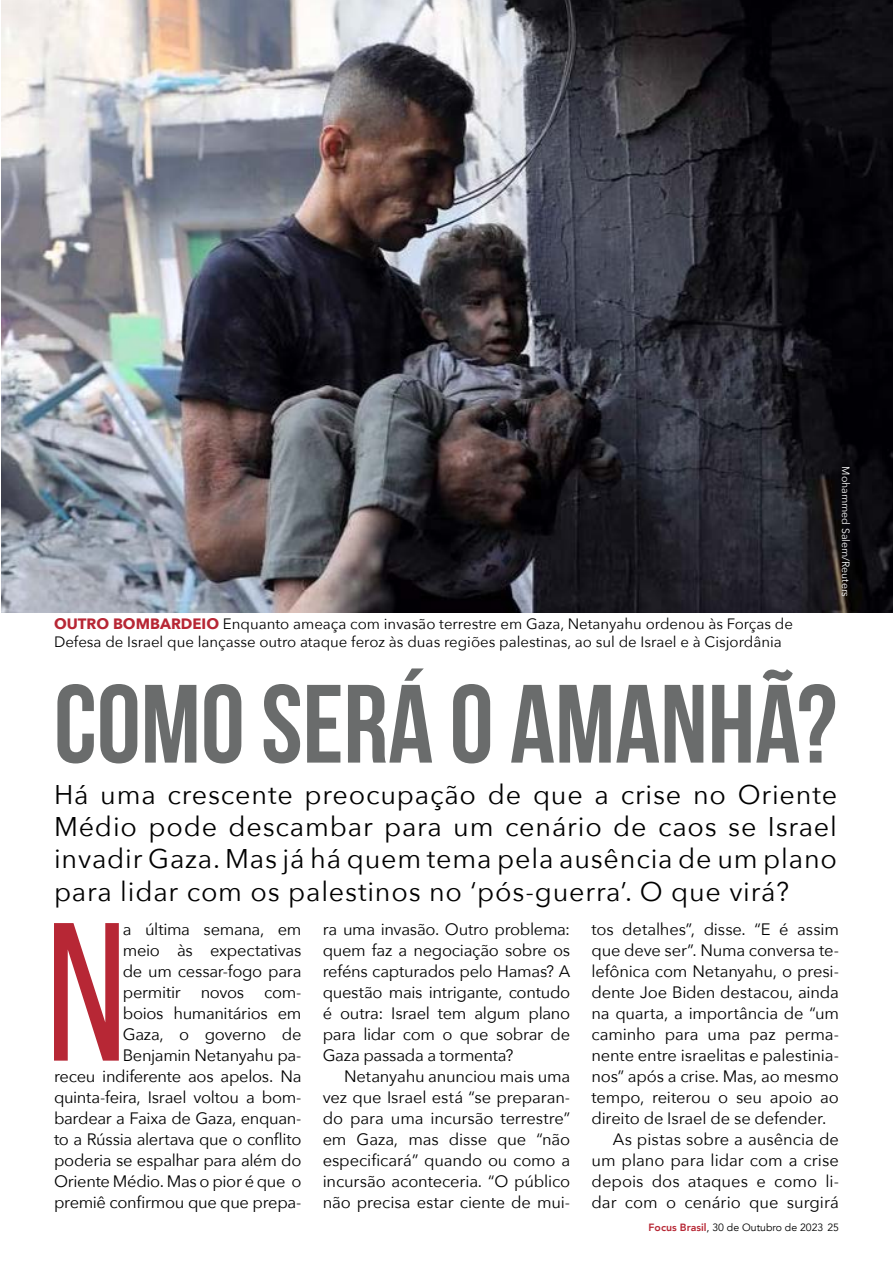
<style>
.page{position:relative;width:893px;height:1263px;background:#fff}
.page>*{position:absolute;margin:0;border:0;box-sizing:border-box;transform-origin:0 0}
.t1{font:196.5px "Bebas Neue";color:#b72735}
.t2{font:700 111px "Bebas Neue";color:#6a6c6c}
.t3{font:27px/32.4px "Avenir Next";letter-spacing:.03em;color:#000;text-align:justify}
.t4{font:16.5px/21px "Avenir Next";letter-spacing:-.015em;color:#000;text-align:justify}
.t5{font:15px/18px "Avenir Next";color:#000}
.t6{font:10.5px "Avenir";color:#000}
.t7{font:10.5px "Avenir Next";color:#fff}
.s1{font-weight:700;color:#b72735}
.s2{font-weight:800;color:#b72735}
</style>
<div class="page">
<img style="left:1px;top:0;width:892px;height:612px">
<p class="t5" style="left:54px;top:614px;width:740px"><span class="s1">OUTRO BOMBARDEIO</span> Enquanto ameaça com invasão terrestre em Gaza, Netanyahu ordenou às Forças de<br>Defesa de Israel que lançasse outro ataque feroz às duas regiões palestinas, ao sul de Israel e à Cisjordânia</p>
<p class="t7" style="left:855px;top:466px;width:132px;rotate:90deg">Mohammed Salem/Reuters</p>
<h2 class="t2" style="left:54px;top:663px;width:784px">COMO SERÁ O AMANHÃ?</h2>
<h3 class="t3" style="left:54px;top:777px;width:785px">Há uma crescente preocupação de que a crise no Oriente Médio pode descambar para um cenário de caos se Israel invadir Gaza. Mas já há quem tema pela ausência de um plano para lidar com os palestinos no ‘pós-guerra’. O que virá?</h3>
<p class="t4" style="left:54px;top:918px;width:249px;text-align:right">a última semana, em<br>meio às expectativas<br>de um cessar-fogo para<br>permitir novos com-<br>boios humanitários em<br>Gaza, o governo de<br>Benjamin Netanyahu pa-<br>receu indiferente aos apelos. Na quinta-feira, Israel voltou a bom&shy;bardear a Faixa de Gaza, enquan&shy;to a Rússia alertava que o conflito poderia se espalhar para além do<br>Oriente Médio. Mas o pior é que o premiê confirmou que que prepa-</p>
<p class="t4" style="left:323px;top:918px;width:249px">ra uma invasão. Outro problema: quem faz a negociação sobre os reféns capturados pelo Hamas? A questão mais intrigante, contudo é outra: Israel tem algum plano para lidar com o que sobrar de Gaza passada a tormenta?</p>
<h1 class="t1" style="left:46px;top:886px;width:82px">N</h1>
<p class="t4" style="left:323px;top:1065px;width:249px;text-indent:21px">Netanyahu anunciou mais uma vez que Israel está “se preparan&shy;do para uma incursão terrestre” em Gaza, mas disse que “não especificará” quando ou como a incursão aconteceria. “O público não precisa estar ciente de mui-</p>
<p class="t4" style="left:591px;top:918px;width:249px">tos detalhes”, disse. “E é assim</p>
<p class="t4" style="left:591px;top:939px;width:249px">que deve ser”. Numa conversa te-</p>
<p class="t4" style="left:591px;top:960px;width:249px">lefônica com Netanyahu, o presi-</p>
<p class="t4" style="left:591px;top:981px;width:249px">dente Joe Biden destacou, ainda</p>
<p class="t4" style="left:591px;top:1002px;width:249px">na quarta, a importância de “um</p>
<p class="t4" style="left:591px;top:1023px;width:249px">caminho para uma paz perma-</p>
<p class="t4" style="left:591px;top:1044px;width:249px">nente entre israelitas e palestinia-</p>
<p class="t4" style="left:591px;top:1065px;width:249px">nos” após a crise. Mas, ao mesmo</p>
<p class="t4" style="left:591px;top:1086px;width:249px">tempo, reiterou o seu apoio ao</p>
<p class="t4" style="left:591px;top:1107px;width:236px">direito de Israel de se defender.</p>
<p class="t4" style="left:613px;top:1128px;width:228px">As pistas sobre a ausência de</p>
<p class="t4" style="left:591px;top:1149px;width:249px">um plano para lidar com a crise</p>
<p class="t4" style="left:591px;top:1170px;width:249px">depois dos ataques e como li-</p>
<p class="t4" style="left:591px;top:1191px;width:249px">dar com o cenário que surgirá</p>
<p class="t6" style="left:649px;top:1221px;width:192px"><span class="s2">Focus Brasil</span>, 30 de Outubro de 2023 25</p>
</div>
